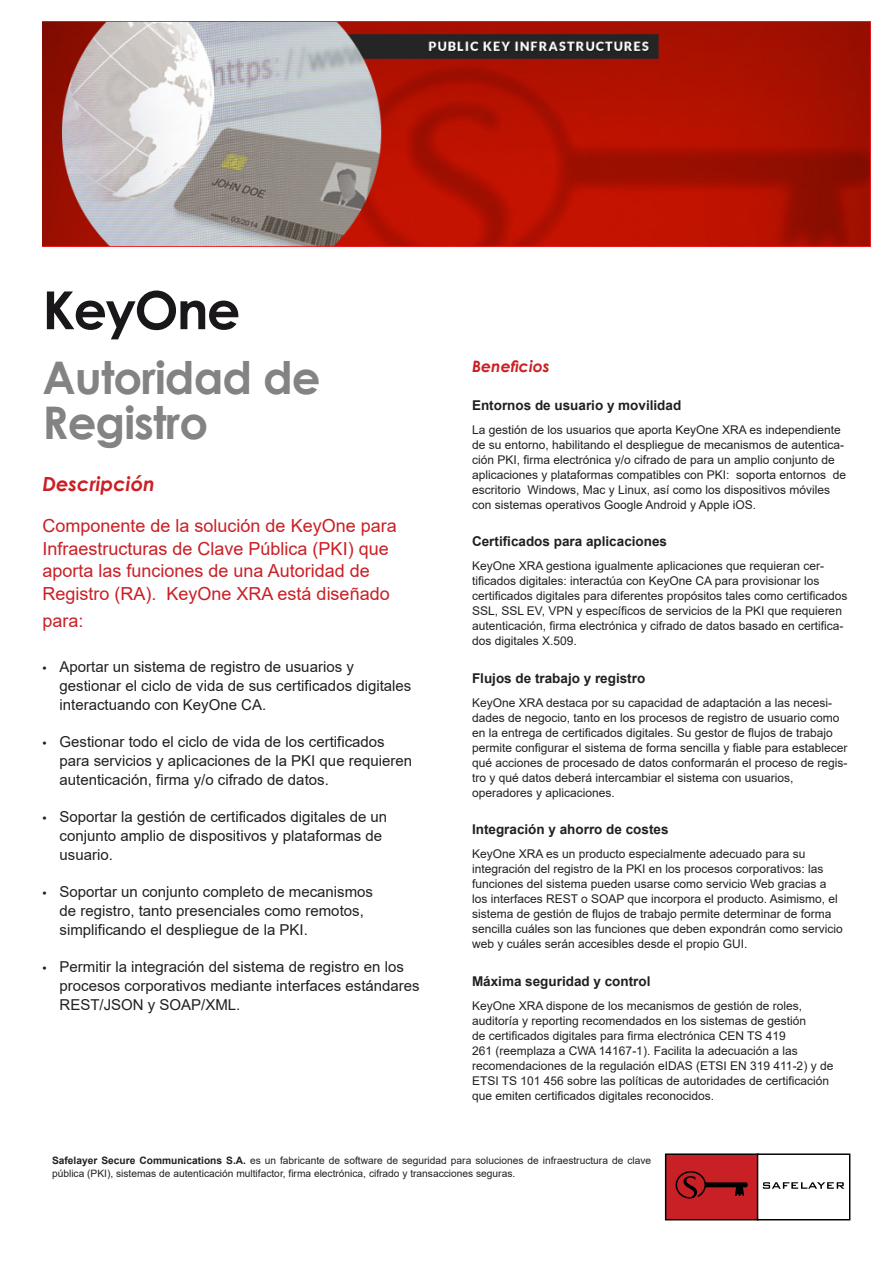
<style>
.page{position:relative;width:893px;height:1263px;background:#fff}
.page>*{position:absolute;margin:0;border:0;box-sizing:border-box;transform-origin:0 0}
.t1{font:700 52.5px "Century Gothic";letter-spacing:-.03em;color:#1a171b}
.t2{font:700 45px "Century Gothic";letter-spacing:-.02em;color:#838383}
.t3{font:italic 700 19.5px "Century Gothic";color:#c92026}
.t4{font:18px/22.5px "Arial";color:#c92026}
.t5{font:italic 700 15.75px "Century Gothic";color:#c92026}
.t6{font:15px/18.8px "Arial";color:#231f20}
.t7{font:700 13.5px "Arial";color:#231f20}
.t8{font:12px/15px "Arial";color:#231f20}
.t9{font:10.2px/13.5px "Arial";color:#231f20}
.s1{font-family:"Myriad Pro"}
.s2{font-weight:700}
</style>
<div class="page">
<div style="left:665px;top:1153px;width:93px;height:67px;background:#c92026;border:1px solid #000"></div>
<div style="left:757px;top:1153px;width:93px;height:67px;background:#fff;border:1px solid #000"></div>
<svg style="left:763px;top:1182px;width:81px;height:7px"></svg>
<svg style="left:675px;top:1171px;width:73px;height:27px"></svg>
<img style="left:43px;top:21px;width:828px;height:226px">
<p class="t1" style="left:43px;top:270px;width:199px">KeyOne</p>
<p class="t2" style="left:43px;top:344px;width:280px">Autoridad de</p>
<p class="t2" style="left:43px;top:389px;width:167px">Registro</p>
<p class="t3" style="left:43px;top:469px;width:114px">Descripción</p>
<p class="t4" style="left:43px;top:514px;width:356px">Componente de la solución de KeyOne para Infraestructuras de Clave Pública (PKI) que aporta las funciones de una Autoridad de Registro (RA). KeyOne XRA está diseñado</p>
<p class="t4" style="left:43px;top:609px;width:43px">para:</p>
<p class="t6" style="left:60px;top:658px;width:353px;text-indent:-17px"><span class="s1">•</span> Aportar un sistema de registro de usuarios y gestionar el ciclo de vida de sus certificados digitales interactuando con KeyOne CA.</p>
<p class="t6" style="left:60px;top:733px;width:354px;text-indent:-17px"><span class="s1">•</span> Gestionar todo el ciclo de vida de los certificados para servicios y aplicaciones de la PKI que requieren autenticación, firma y/o cifrado de datos.</p>
<p class="t6" style="left:60px;top:808px;width:329px;text-indent:-17px"><span class="s1">•</span> Soportar la gestión de certificados digitales de un conjunto amplio de dispositivos y plataformas de usuario.</p>
<p class="t6" style="left:60px;top:883px;width:315px;text-indent:-17px"><span class="s1">•</span> Soportar un conjunto completo de mecanismos de registro, tanto presenciales como remotos, simplificando el despliegue de la PKI.</p>
<p class="t6" style="left:60px;top:958px;width:362px;text-indent:-17px"><span class="s1">•</span> Permitir la integración del sistema de registro en los procesos corporativos mediante interfaces estándares<br>REST/JSON y SOAP/XML.</p>
<p class="t5" style="left:472px;top:354px;width:79px">Beneficios</p>
<p class="t7" style="left:472px;top:395px;width:211px">Entornos de usuario y movilidad</p>
<p class="t8" style="left:472px;top:422px;width:376px">La gestión de los usuarios que aporta KeyOne XRA es independiente de su entorno, habilitando el despliegue de mecanismos de autentica&shy;ción PKI, firma electrónica y/o cifrado de para un amplio conjunto de aplicaciones y plataformas compatibles con PKI: soporta entornos de escritorio Windows, Mac y Linux, así como los dispositivos móviles con sistemas operativos Google Android y Apple iOS.</p>
<p class="t7" style="left:472px;top:532px;width:197px">Certificados para aplicaciones</p>
<p class="t8" style="left:472px;top:558px;width:377px">KeyOne XRA gestiona igualmente aplicaciones que requieran cer&shy;tificados digitales: interactúa con KeyOne CA para provisionar los certificados digitales para diferentes propósitos tales como certificados SSL, SSL EV, VPN y específicos de servicios de la PKI que requieren autenticación, firma electrónica y cifrado de datos basado en certifica&shy;dos digitales X.509.</p>
<p class="t7" style="left:472px;top:668px;width:175px">Flujos de trabajo y registro</p>
<p class="t8" style="left:472px;top:695px;width:377px">KeyOne XRA destaca por su capacidad de adaptación a las necesi&shy;dades de negocio, tanto en los procesos de registro de usuario como en la entrega de certificados digitales. Su gestor de flujos de trabajo permite configurar el sistema de forma sencilla y fiable para establecer qué acciones de procesado de datos conformarán el proceso de regis&shy;tro y qué datos deberá intercambiar el sistema con usuarios,</p>
<p class="t8" style="left:472px;top:785px;width:144px">operadores y aplicaciones.</p>
<p class="t7" style="left:472px;top:820px;width:198px">Integración y ahorro de costes</p>
<p class="t8" style="left:472px;top:846px;width:372px">KeyOne XRA es un producto especialmente adecuado para su integración del registro de la PKI en los procesos corporativos: las funciones del sistema pueden usarse como servicio Web gracias a los interfaces REST o SOAP que incorpora el producto. Asimismo, el sistema de gestión de flujos de trabajo permite determinar de forma sencilla cuáles son las funciones que deben expondrán como servicio web y cuáles serán accesibles desde el propio GUI.</p>
<p class="t7" style="left:472px;top:971px;width:180px">Máxima seguridad y control</p>
<p class="t8" style="left:472px;top:998px;width:363px">KeyOne XRA dispone de los mecanismos de gestión de roles, auditoría y reporting recomendados en los sistemas de gestión<br>de certificados digitales para firma electrónica CEN TS 419<br>261 (reemplaza a CWA 14167-1). Facilita la adecuación a las recomendaciones de la regulación eIDAS (ETSI EN 319 411-2) y de ETSI TS 101 456 sobre las políticas de autoridades de certificación que emiten certificados digitales reconocidos.</p>
<p class="t9" style="left:52px;top:1153px;width:601px"><span class="s2">Safelayer Secure Communications S.A.</span> es un fabricante de software de seguridad para soluciones de infraestructura de clave pública (PKI), sistemas de autenticación multifactor, firma electrónica, cifrado y transacciones seguras.</p>
</div>
